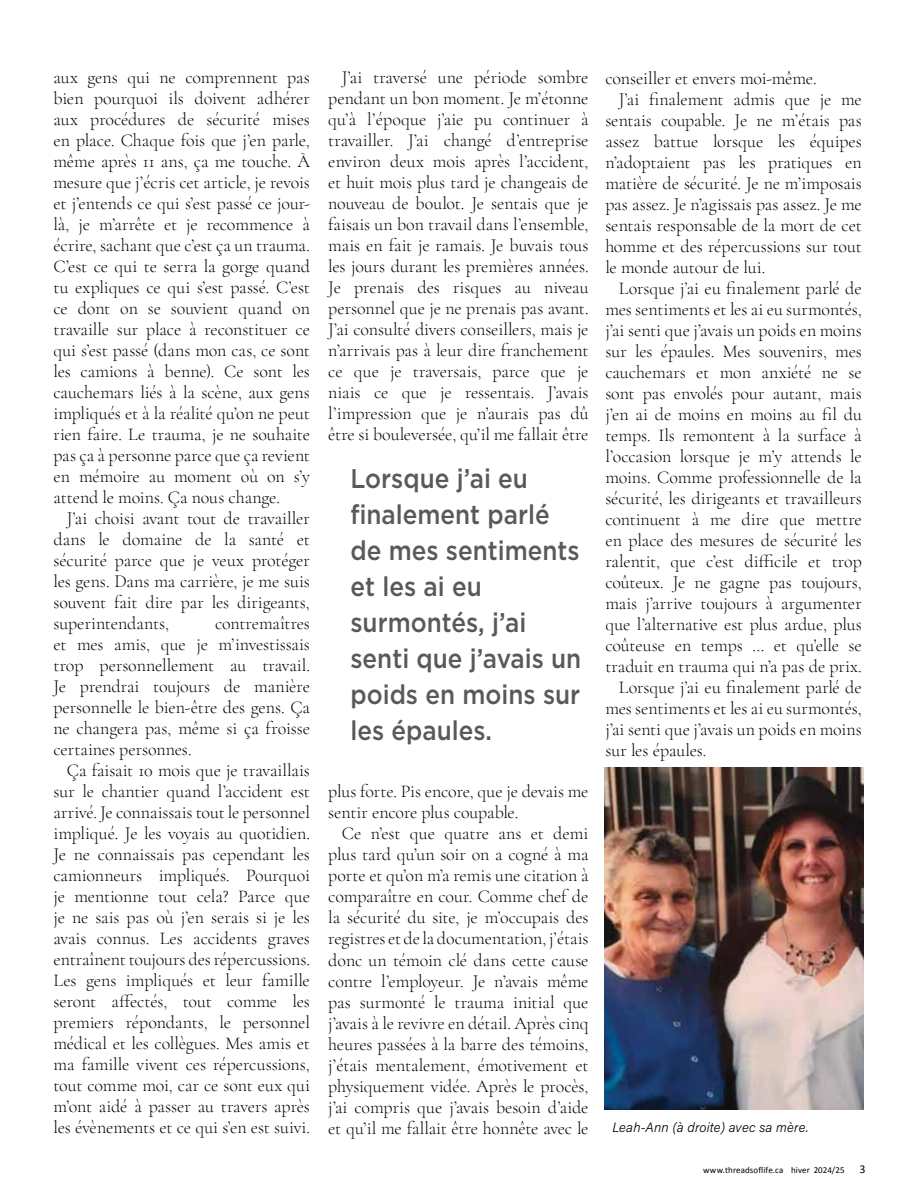
<style>
.page{position:relative;width:918px;height:1188px;background:#fff}
.page>*{position:absolute;margin:0;border:0;box-sizing:border-box;transform-origin:0 0}
.t1{font:500 27px/36px "Gotham";color:#58595b;scale:.9 1}
.t2{font:300 18px/21px "Cormorant Garamond";letter-spacing:-.005em;color:#000;text-align:justify}
.t3{font:13.5px "Acumin Variable Concept";letter-spacing:.01em;color:#000}
.t4{font:9px "Calibri";letter-spacing:.01em;color:#000}
.s1{font-size:12px}
</style>
<div class="page">
<img style="left:605px;top:767px;width:259px;height:343px">
<p class="t2" style="left:53px;top:67px;width:258px">aux gens qui ne comprennent pas bien pourquoi ils doivent adhérer aux procédures de sécurité mises en place. Chaque fois que j’en parle, même après 11 ans, ça me touche. À mesure que j’écris cet article, je revois et j’entends ce qui s’est passé ce jour&shy;là, je m’arrête et je recommence à écrire, sachant que c’est ça un trauma.<br>C’est ce qui te serra la gorge quand tu expliques ce qui s’est passé. C’est ce dont on se souvient quand on travaille sur place à reconstituer ce qui s’est passé (dans mon cas, ce sont les camions à benne). Ce sont les cauchemars liés à la scène, aux gens impliqués et à la réalité qu’on ne peut rien faire. Le trauma, je ne souhaite pas ça à personne parce que ça revient en mémoire au moment où on s’y attend le moins. Ça nous change.</p>
<p class="t2" style="left:53px;top:508px;width:258px;text-indent:14px">J’ai choisi avant tout de travailler dans le domaine de la santé et sécurité parce que je veux protéger les gens. Dans ma carrière, je me suis souvent fait dire par les dirigeants, superintendants,</p>
<p class="t2" style="left:53px;top:613px;width:258px;text-indent:162px">contremaîtres et mes amis, que je m’investissais trop personnellement au travail.<br>Je prendrai toujours de manière personnelle le bien-être des gens. Ça ne changera pas, même si ça froisse certaines personnes.</p>
<p class="t2" style="left:53px;top:760px;width:258px;text-indent:14px">Ça faisait 10 mois que je travaillais sur le chantier quand l’accident est arrivé. Je connaissais tout le personnel impliqué. Je les voyais au quotidien.<br>Je ne connaissais pas cependant les camionneurs impliqués. Pourquoi je mentionne tout cela? Parce que je ne sais pas où j’en serais si je les avais connus. Les accidents graves entraînent toujours des répercussions.<br>Les gens impliqués et leur famille seront affectés, tout comme les premiers répondants, le personnel médical et les collègues. Mes amis et ma famille vivent ces répercussions, tout comme moi, car ce sont eux qui m’ont aidé à passer au travers après les évènements et ce qui s’en est suivi.</p>
<p class="t2" style="left:328px;top:67px;width:262px;text-indent:14px">J’ai traversé une période sombre pendant un bon moment. Je m’étonne qu’à l’époque j’aie pu continuer à travailler. J’ai changé d’entreprise environ deux mois après l’accident, et huit mois plus tard je changeais de nouveau de boulot. Je sentais que je faisais un bon travail dans l’ensemble, mais en fait je ramais. Je buvais tous les jours durant les premières années.<br>Je prenais des risques au niveau personnel que je ne prenais pas avant.<br>J’ai consulté divers conseillers, mais je n’arrivais pas à leur dire franchement ce que je traversais, parce que je niais ce que je ressentais. J’avais l’impression que je n’aurais pas dû être si bouleversée, qu’il me fallait être</p>
<h1 class="t1" style="left:350px;top:460px;width:258px">Lorsque j’ai eu finalement parlé de mes sentiments et les ai eu surmontés, j’ai senti que j’avais un poids en moins sur les épaules.</h1>
<p class="t2" style="left:328px;top:781px;width:262px">plus forte. Pis encore, que je devais me sentir encore plus coupable.</p>
<p class="t2" style="left:328px;top:823px;width:262px;text-indent:14px">Ce n’est que quatre ans et demi plus tard qu’un soir on a cogné à ma porte et qu’on m’a remis une citation à comparaître en cour. Comme chef de la sécurité du site, je m’occupais des registres et de la documentation, j’étais donc un témoin clé dans cette cause contre l’employeur. Je n’avais même pas surmonté le trauma initial que j’avais à le revivre en détail. Après cinq heures passées à la barre des témoins, j’étais mentalement, émotivement et physiquement vidée. Après le procès, j’ai compris que j’avais besoin d’aide et qu’il me fallait être honnête avec le</p>
<p class="t2" style="left:605px;top:67px;width:213px">conseiller et envers moi-même.</p>
<p class="t2" style="left:619px;top:88px;width:244px">J’ai finalement admis que je me</p>
<p class="t2" style="left:605px;top:109px;width:258px">sentais coupable. Je ne m’étais pas</p>
<p class="t2" style="left:605px;top:130px;width:258px">assez battue lorsque les équipes</p>
<p class="t2" style="left:605px;top:151px;width:258px">n’adoptaient pas les pratiques en</p>
<p class="t2" style="left:605px;top:172px;width:258px">matière de sécurité. Je ne m’imposais</p>
<p class="t2" style="left:605px;top:193px;width:258px">pas assez. Je n’agissais pas assez. Je me</p>
<p class="t2" style="left:605px;top:214px;width:258px">sentais responsable de la mort de cet</p>
<p class="t2" style="left:605px;top:235px;width:258px">homme et des répercussions sur tout</p>
<p class="t2" style="left:605px;top:256px;width:161px">le monde autour de lui.</p>
<p class="t2" style="left:619px;top:277px;width:244px">Lorsque j’ai eu finalement parlé de</p>
<p class="t2" style="left:605px;top:298px;width:258px">mes sentiments et les ai eu surmontés,</p>
<p class="t2" style="left:605px;top:319px;width:258px">j’ai senti que j’avais un poids en moins</p>
<p class="t2" style="left:605px;top:340px;width:258px">sur les épaules. Mes souvenirs, mes</p>
<p class="t2" style="left:605px;top:361px;width:258px">cauchemars et mon anxiété ne se</p>
<p class="t2" style="left:605px;top:382px;width:258px">sont pas envolés pour autant, mais</p>
<p class="t2" style="left:605px;top:403px;width:258px">j’en ai de moins en moins au fil du</p>
<p class="t2" style="left:605px;top:424px;width:258px">temps. Ils remontent à la surface à</p>
<p class="t2" style="left:605px;top:445px;width:258px">l’occasion lorsque je m’y attends le</p>
<p class="t2" style="left:605px;top:466px;width:258px">moins. Comme professionnelle de la</p>
<p class="t2" style="left:605px;top:487px;width:258px">sécurité, les dirigeants et travailleurs</p>
<p class="t2" style="left:605px;top:508px;width:258px">continuent à me dire que mettre</p>
<p class="t2" style="left:605px;top:529px;width:258px">en place des mesures de sécurité les</p>
<p class="t2" style="left:605px;top:550px;width:258px">ralentit, que c’est difficile et trop</p>
<p class="t2" style="left:605px;top:571px;width:258px">coûteux. Je ne gagne pas toujours,</p>
<p class="t2" style="left:605px;top:592px;width:258px">mais j’arrive toujours à argumenter</p>
<p class="t2" style="left:605px;top:613px;width:258px">que l’alternative est plus ardue, plus</p>
<p class="t2" style="left:605px;top:634px;width:258px">coûteuse en temps … et qu’elle se</p>
<p class="t2" style="left:605px;top:655px;width:258px">traduit en trauma qui n’a pas de prix.</p>
<p class="t2" style="left:619px;top:676px;width:244px">Lorsque j’ai eu finalement parlé de</p>
<p class="t2" style="left:605px;top:697px;width:258px">mes sentiments et les ai eu surmontés,</p>
<p class="t2" style="left:605px;top:718px;width:258px">j’ai senti que j’avais un poids en moins</p>
<p class="t2" style="left:605px;top:739px;width:103px">sur les épaules.</p>
<p class="t3" style="left:612px;top:1118px;width:198px">Leah-Ann (à droite) avec sa mère.</p>
<p class="t4" style="left:703px;top:1164px;width:164px">www.threadsoflife.ca hiver 2024/25 <span class="s1">3</span></p>
</div>
